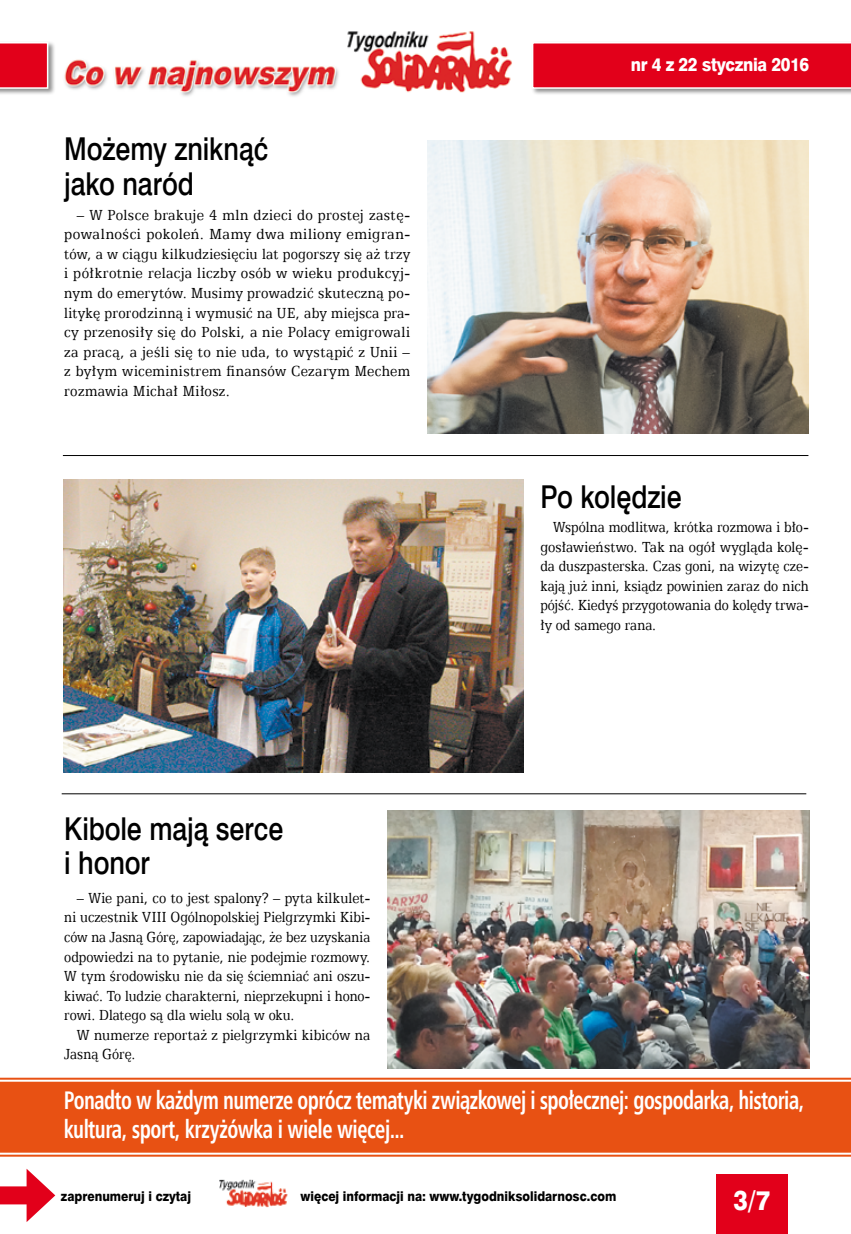
<style>
.page{position:relative;width:851px;height:1234px;background:#fff}
.page>*{position:absolute;margin:0;border:0;box-sizing:border-box;transform-origin:0 0}
.t1{font:31.5px/34.5px "Swis 721 Md EU";letter-spacing:-.005em;color:#000;scale:.85 1}
.t2{font:27px "Swis 721 Hv EU";color:#fff;scale:.9 1}
.t3{font:700 25.5px/28.5px "Humnst 777 Cn EU";letter-spacing:-.025em;color:#fff;scale:.82 1}
.t4{font:18.3px "Swis 721 Hv EU";letter-spacing:-.02em;color:#fff;scale:.9 1}
.t5{font:16.5px/19.5px "Egyptian 505 EU";letter-spacing:.01em;color:#000;text-align:justify;scale:.9 1}
.t6{font:16.5px/19.5px "Egyptian 505 EU";letter-spacing:.01em;color:#000;text-align:justify;scale:.87 1}
.t7{font:16.5px/19.5px "Egyptian 505 EU";letter-spacing:.01em;color:#000;text-align:justify;scale:.85 1}
.t8{font:13.5px "Swis 721 Hv EU";color:#000;scale:.9 1}
</style>
<div class="page">
<div style="left:716px;top:1174px;width:72px;height:59px;background:#e2001a"></div>
<img style="left:219px;top:1179px;width:69px;height:27px">
<div style="left:0;top:1186px;width:38px;height:18px;background:#e2001a"></div>
<svg style="left:27px;top:1169px;width:28px;height:52px"></svg>
<svg style="left:0;top:1077px;width:850px;height:80px;background:#ef8c63"></svg>
<div style="left:0;top:1079px;width:850px;height:75px;background:#e85113"></div>
<img style="left:387px;top:810px;width:422px;height:257px">
<img style="left:427px;top:140px;width:381px;height:293px">
<img style="left:64px;top:479px;width:459px;height:293px">
<img style="left:64px;top:31px;width:448px;height:65px">
<div style="left:530px;top:41px;width:320px;height:54px;background:#000;opacity:.45"></div>
<svg style="left:531px;top:42px;width:319px;height:47px;background:#e3122a"></svg>
<div style="left:0;top:41px;width:55px;height:54px;background:#000;opacity:.45"></div>
<svg style="left:0;top:42px;width:48px;height:47px;background:#e4162d"></svg>
<hr style="left:62px;top:793px;width:744px;height:1px;background:#000">
<hr style="left:63px;top:455px;width:745px;height:1px;background:#000">
<h1 class="t1" style="left:64px;top:133px;width:241px">Możemy zniknąć jako naród</h1>
<p class="t5" style="left:64px;top:205px;width:386px;text-indent:13px">– W Polsce brakuje 4 mln dzieci do prostej zastę&shy;powalności pokoleń. Mamy dwa miliony emigran&shy;tów, a w ciągu kilkudziesięciu lat pogorszy się aż trzy i półkrotnie relacja liczby osób w wieku produkcyj&shy;nym do emerytów. Musimy prowadzić skuteczną po&shy;litykę prorodzinną i wymusić na UE, aby miejsca pra&shy;cy przenosiły się do Polski, a nie Polacy emigrowali za pracą, a jeśli się to nie uda, to wystąpić z Unii – z byłym wiceministrem finansów Cezarym Mechem rozmawia Michał Miłosz.</p>
<h1 class="t1" style="left:64px;top:813px;width:259px">Kibole mają serce i honor</h1>
<p class="t6" style="left:64px;top:887px;width:353px;text-indent:13px">– Wie pani, co to jest spalony? – pyta kilkulet&shy;ni uczestnik VIII Ogólnopolskiej Pielgrzymki Kibi&shy;ców na Jasną Górę, zapowiadając, że bez uzyskania odpowiedzi na to pytanie, nie podejmie rozmowy.<br>W tym środowisku nie da się ściemniać ani oszu&shy;kiwać. To ludzie charakterni, nieprzekupni i hono&shy;rowi. Dlatego są dla wielu solą w oku.</p>
<p class="t6" style="left:64px;top:1024px;width:353px;text-indent:13px">W numerze reportaż z pielgrzymki kibiców na<br>Jasną Górę.</p>
<p class="t4" style="left:630px;top:53px;width:200px">nr 4 z 22 stycznia 2016</p>
<h1 class="t1" style="left:540px;top:481px;width:168px">Po kolędzie</h1>
<p class="t7" style="left:540px;top:517px;width:317px;text-indent:13px">Wspólna modlitwa, krótka rozmowa i bło&shy;gosławieństwo. Tak na ogół wygląda kolę&shy;da duszpasterska. Czas goni, na wizytę cze&shy;kają już inni, ksiądz powinien zaraz do nich pójść. Kiedyś przygotowania do kolędy trwa&shy;ły od samego rana.</p>
<h3 class="t3" style="left:64px;top:1085px;width:904px">Ponadto w każdym numerze oprócz tematyki związkowej i społecznej: gospodarka, historia, kultura, sport, krzyżówka i wiele więcej...</h3>
<p class="t8" style="left:61px;top:1187px;width:146px">zaprenumeruj i czytaj</p>
<p class="t8" style="left:300px;top:1187px;width:352px">więcej informacji na: www.tygodniksolidarnosc.com</p>
<h2 class="t2" style="left:733px;top:1183px;width:42px">3/7</h2>
</div>
